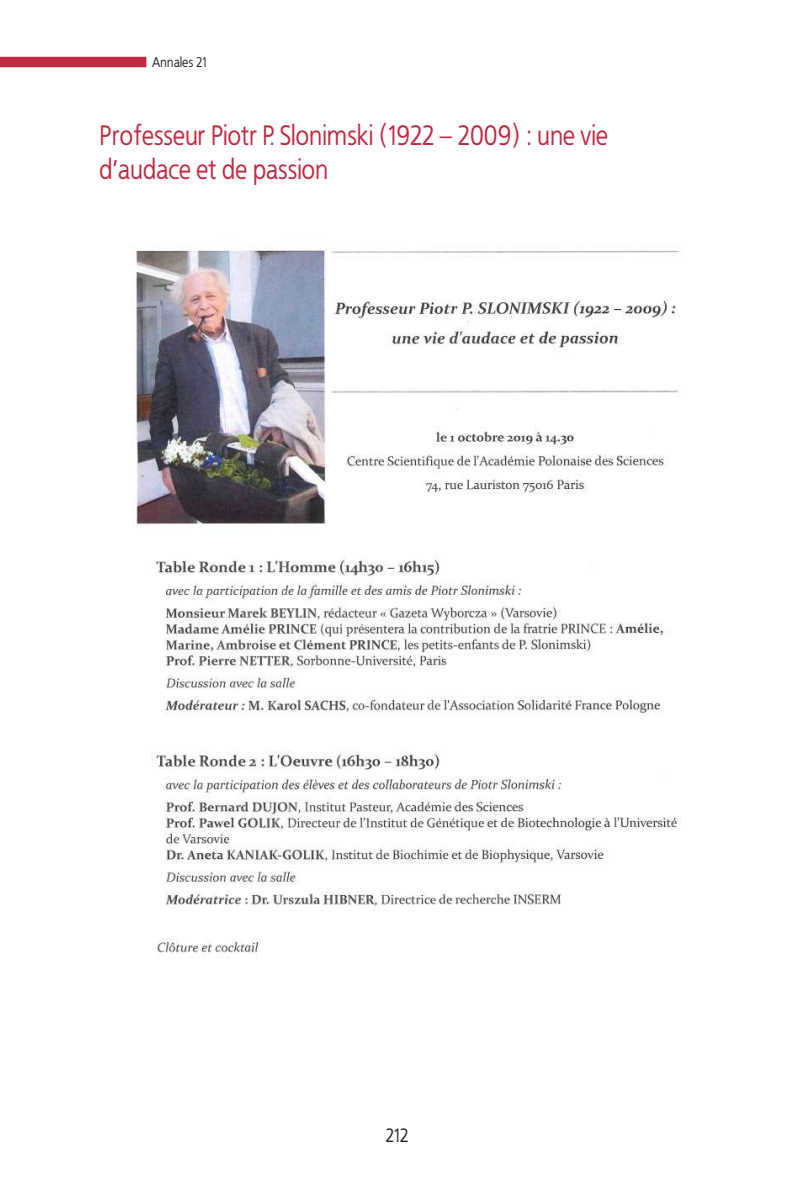
<style>
.page{position:relative;width:794px;height:1191px;background:#fff}
.page>*{position:absolute;margin:0;border:0;box-sizing:border-box;transform-origin:0 0}
.t1{font:28px/33.6px "EFN Bureau";letter-spacing:-.01em;color:#c12a42}
.t2{font:19.25px "EFN Bureau";color:#231f20}
.t3{font:14px "EFN Bureau";color:#231f20}
</style>
<div class="page">
<div style="left:0;top:57px;width:146px;height:10px;background:#c12a42"></div>
<img style="left:134px;top:250px;width:545px;height:703px">
<p class="t3" style="left:152px;top:53px;width:56px">Annales 21</p>
<p class="t1" style="left:99px;top:118px;width:510px">Professeur Piotr P. Slonimski (1922 – 2009) : une vie d’audace et de passion</p>
<p class="t2" style="left:385px;top:1122px;width:24px">212</p>
</div>
